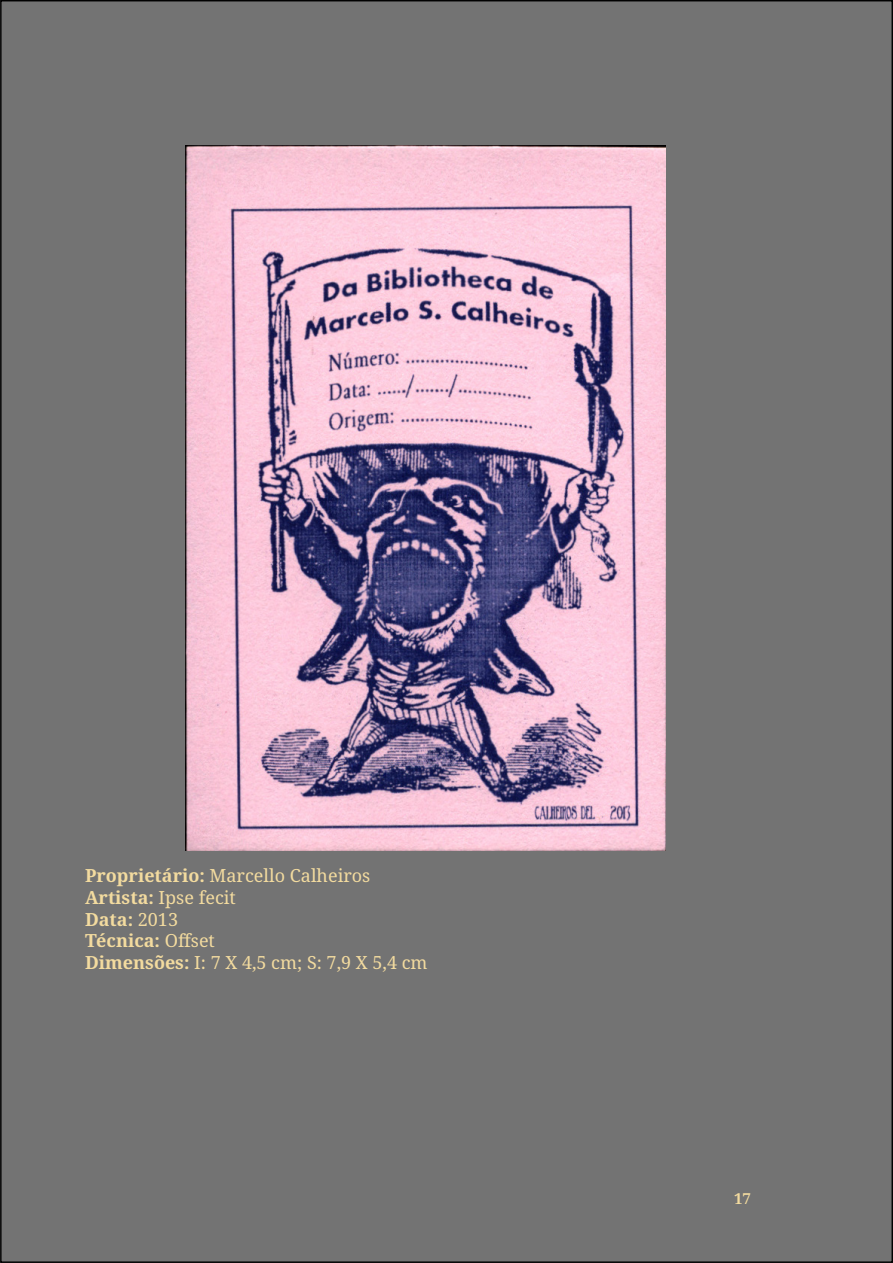
<style>
.page{position:relative;width:893px;height:1263px;background:#fff}
.page>*{position:absolute;margin:0;border:0;box-sizing:border-box;transform-origin:0 0}
.t1{font:18px "Noto Serif";color:#f3db9f}
.t2{font:700 18px "Noto Serif";color:#f3db9f}
.t3{font:700 15px "Noto Serif";color:#f3db9f}
.s1{font-weight:700}
.s2{font-weight:400}
</style>
<div class="page">
<div style="left:1px;top:1px;width:891px;height:1261px;background:#737373"></div>
<img style="left:185px;top:145px;width:480px;height:706px">
<p class="t1" style="left:85px;top:864px;width:287px"><span class="s1">Proprietário:</span> Marcello Calheiros</p>
<p class="t1" style="left:85px;top:885px;width:152px"><span class="s1">Artista:</span> Ipse fecit</p>
<p class="t2" style="left:85px;top:906px;width:95px">Data: <span class="s2">2013</span></p>
<p class="t2" style="left:85px;top:928px;width:131px">Técnica: <span class="s2">Offset</span></p>
<p class="t1" style="left:85px;top:950px;width:344px"><span class="s1">Dimensões:</span> I: 7 X 4,5 cm; S: 7,9 X 5,4 cm</p>
<p class="t3" style="left:734px;top:1188px;width:18px">17</p>
</div>
